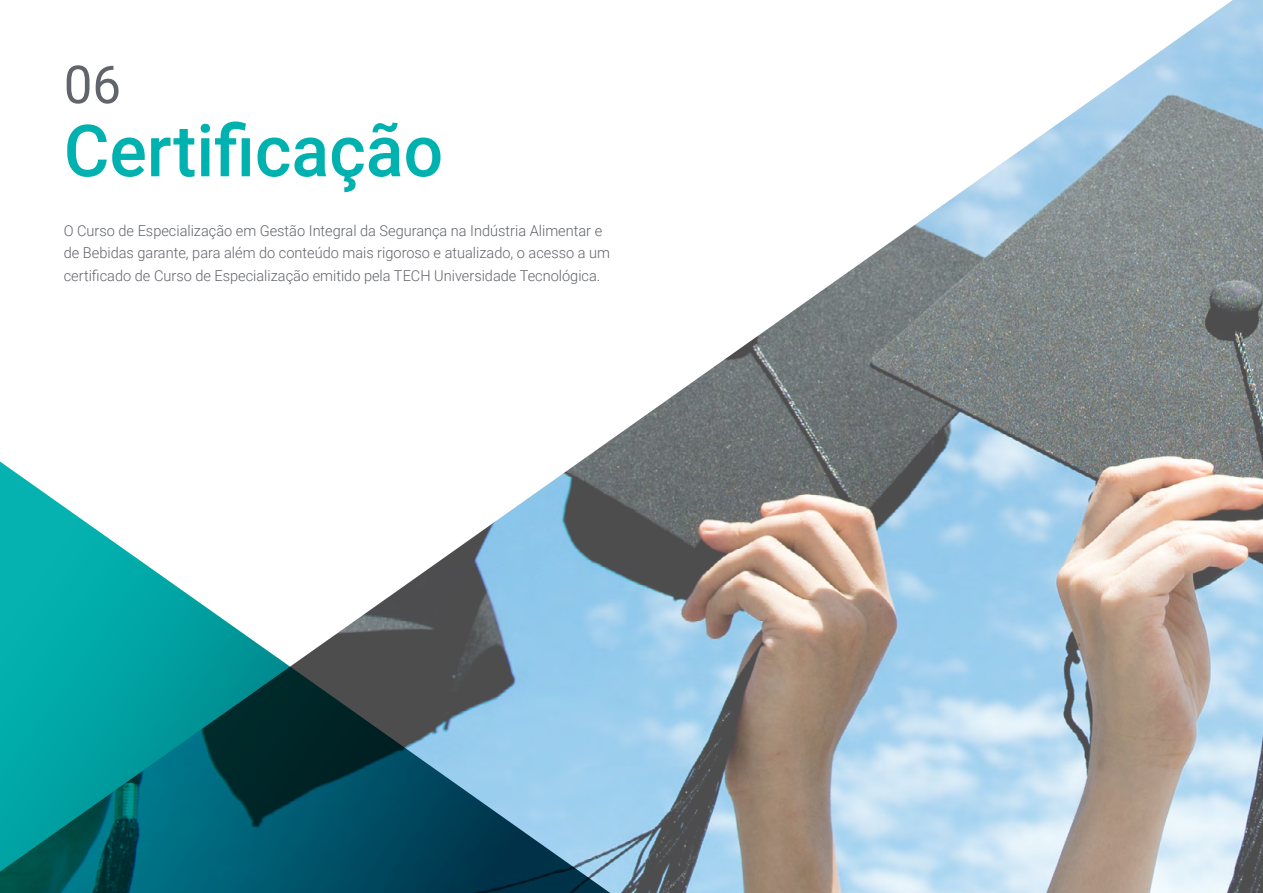
<style>
.page{position:relative;width:1263px;height:893px;background:#fff}
.page>*{position:absolute;margin:0;border:0;box-sizing:border-box;transform-origin:0 0}
.t1{font:500 72px "Roboto";color:#00b2af}
.t2{font:52.5px "Roboto";color:#61646a}
.t3{font:300 15px/22.5px "Roboto";color:#61646a}
</style>
<div class="page">
<img style="left:602px;top:0;width:661px;height:893px">
<svg style="left:0;top:446px;width:640px;height:447px"></svg>
<h2 class="t2" style="left:64px;top:48px;width:59px">06</h2>
<h1 class="t1" style="left:64px;top:100px;width:381px">Certificação</h1>
<p class="t3" style="left:64px;top:218px;width:548px">O Curso de Especialização em Gestão Integral da Segurança na Indústria Alimentar e de Bebidas garante, para além do conteúdo mais rigoroso e atualizado, o acesso a um certificado de Curso de Especialização emitido pela TECH Universidade Tecnológica.</p>
</div>
